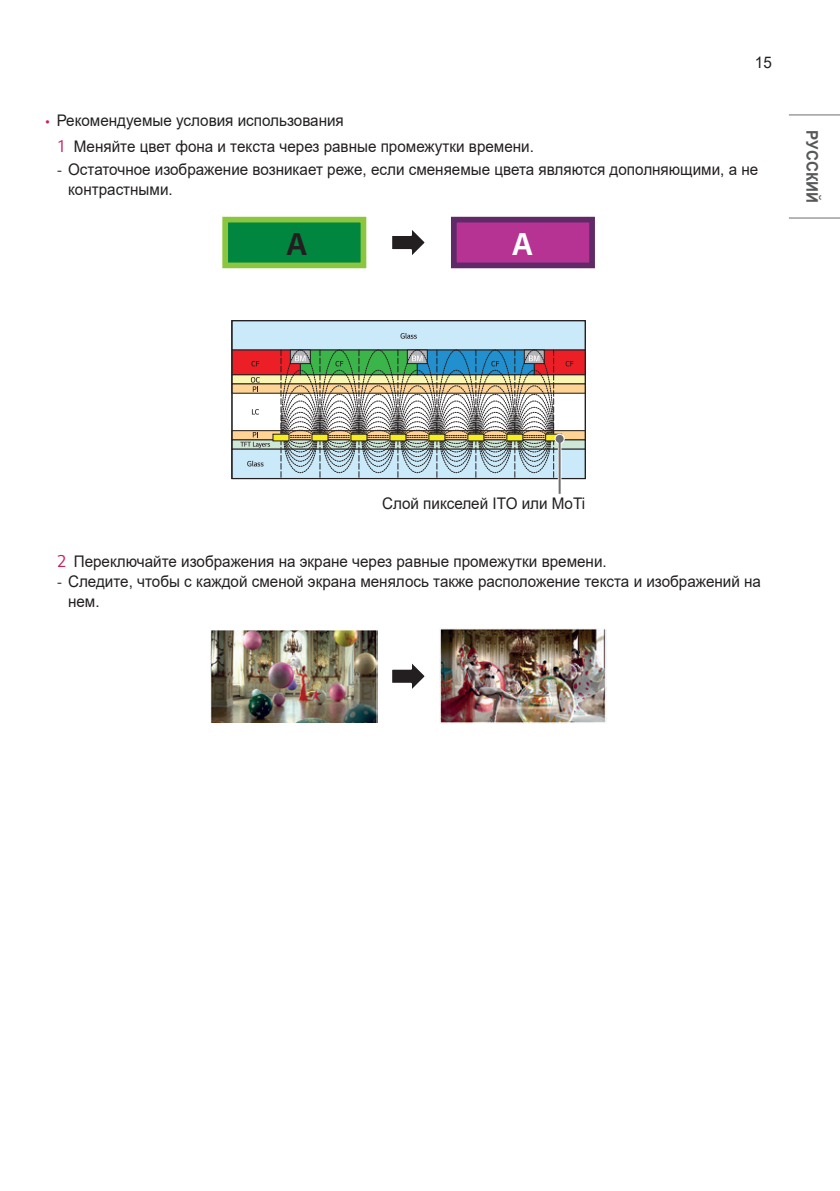
<style>
.page{position:relative;width:840px;height:1191px;background:#fff}
.page>*{position:absolute;margin:0;border:0;box-sizing:border-box;transform-origin:0 0}
.t1{font:700 36px "LG Smart";color:#231f20;scale:.95 1}
.t2{font:700 36px "LG Smart";color:#fff;scale:.95 1}
.t3{font:16px/20px "Arial";color:#231f20;scale:.95 1}
.t4{font:700 16px "Arial";color:#57585a;scale:.95 1}
.s1{font-family:"LG Smart";color:#c8205d}
.s2{font-family:"LG Smart";font-size:18px;color:#c8205d}
.s3{font-family:"LG Smart"}
</style>
<div class="page">
<hr style="left:788px;top:217px;width:51px;height:1px;background:#6c6d70">
<hr style="left:788px;top:114px;width:51px;height:1px;background:#6c6d70">
<svg style="left:392px;top:230px;width:33px;height:25px"></svg>
<div style="left:225px;top:220px;width:138px;height:45px;background:#00863f"></div>
<div style="left:222px;top:217px;width:144px;height:51px;border:6px solid #8bc63e"></div>
<div style="left:453px;top:220px;width:138px;height:45px;background:#b63394"></div>
<div style="left:450px;top:217px;width:144px;height:51px;border:6px solid #5f2a67"></div>
<div style="left:232px;top:321px;width:353px;height:29px;background:#caeafa"></div>
<div style="left:231px;top:320px;width:354px;height:30px;border:1px solid #231f20"></div>
<div style="left:232px;top:375px;width:353px;height:9px;background:#faf7b5"></div>
<div style="left:231px;top:374px;width:354px;height:10px;border:1px solid #231f20"></div>
<div style="left:232px;top:384px;width:353px;height:9px;background:#fed393"></div>
<div style="left:232px;top:431px;width:353px;height:9px;background:#fed393"></div>
<div style="left:231px;top:430px;width:354px;height:10px;border:1px solid #231f20"></div>
<div style="left:232px;top:440px;width:353px;height:9px;background:#cee8d7"></div>
<div style="left:231px;top:439px;width:354px;height:10px;border:1px solid #231f20"></div>
<div style="left:232px;top:350px;width:68px;height:25px;background:#ed1f26"></div>
<div style="left:231px;top:350px;width:69px;height:25px;border:1px solid #231f20"></div>
<div style="left:534px;top:350px;width:51px;height:25px;background:#ed1f26"></div>
<div style="left:533px;top:350px;width:52px;height:25px;border:1px solid #231f20"></div>
<div style="left:232px;top:449px;width:353px;height:29px;background:#caeafa"></div>
<svg style="left:400px;top:333px;width:16px;height:6px"></svg>
<svg style="left:251px;top:361px;width:8px;height:5px"></svg>
<svg style="left:565px;top:361px;width:8px;height:5px"></svg>
<svg style="left:247px;top:461px;width:16px;height:5px"></svg>
<svg style="left:251px;top:377px;width:9px;height:15px"></svg>
<svg style="left:240px;top:432px;width:30px;height:16px"></svg>
<svg style="left:252px;top:409px;width:7px;height:5px"></svg>
<svg style="left:280px;top:349px;width:274px;height:128px"></svg>
<div style="left:273px;top:434px;width:16px;height:7px;background:#f5ed20"></div>
<div style="left:312px;top:434px;width:16px;height:7px;background:#f5ed20"></div>
<div style="left:351px;top:434px;width:16px;height:7px;background:#f5ed20"></div>
<div style="left:389px;top:434px;width:16px;height:7px;background:#f5ed20"></div>
<div style="left:428px;top:434px;width:16px;height:7px;background:#f5ed20"></div>
<div style="left:467px;top:434px;width:16px;height:7px;background:#f5ed20"></div>
<div style="left:506px;top:434px;width:16px;height:7px;background:#f5ed20"></div>
<div style="left:545px;top:434px;width:16px;height:7px;background:#f5ed20"></div>
<div style="left:545px;top:434px;width:16px;height:7px;border:1px solid #231f20"></div>
<div style="left:231px;top:320px;width:354px;height:159px;border:1px solid #231f20"></div>
<svg style="left:557px;top:444px;width:4px;height:50px"></svg>
<svg style="left:554px;top:434px;width:10px;height:10px"></svg>
<hr style="left:558px;top:439px;width:2px;height:55px;background:#6c6d70">
<div style="left:555px;top:435px;width:8px;height:8px;background:#6c6d70;border-radius:50%"></div>
<img style="left:211px;top:630px;width:166px;height:92px">
<img style="left:439px;top:629px;width:167px;height:94px">
<svg style="left:392px;top:663px;width:33px;height:26px"></svg>
<p class="t3" style="left:45px;top:110px;width:315px"><span class="s1">•</span> Рекомендуемые условия использования</p>
<p class="t3" style="left:754px;top:53px;width:19px">15</p>
<p class="t3" style="left:57px;top:136px;width:503px"><span class="s2">1</span> Меняйте цвет фона и текста через равные промежутки времени.</p>
<p class="t3" style="left:68px;top:159px;width:727px;text-indent:-11px"><span class="s3">-</span> Остаточное изображение возникает реже, если сменяемые цвета являются дополняющими, а не контрастными.</p>
<p class="t1" style="left:286px;top:224px;width:23px">A</p>
<p class="t2" style="left:512px;top:224px;width:23px">A</p>
<p class="t4" style="left:822px;top:130px;width:78px;rotate:90deg">РУССКИЙ</p>
<p class="t3" style="left:382px;top:493px;width:215px">Слой пикселей ITO или MoTi</p>
<p class="t3" style="left:57px;top:551px;width:580px"><span class="s2">2</span> Переключайте изображения на экране через равные промежутки времени.</p>
<p class="t3" style="left:68px;top:571px;width:730px;text-indent:-11px"><span class="s3">-</span> Следите, чтобы с каждой сменой экрана менялось также расположение текста и изображений на нем.</p>
</div>
